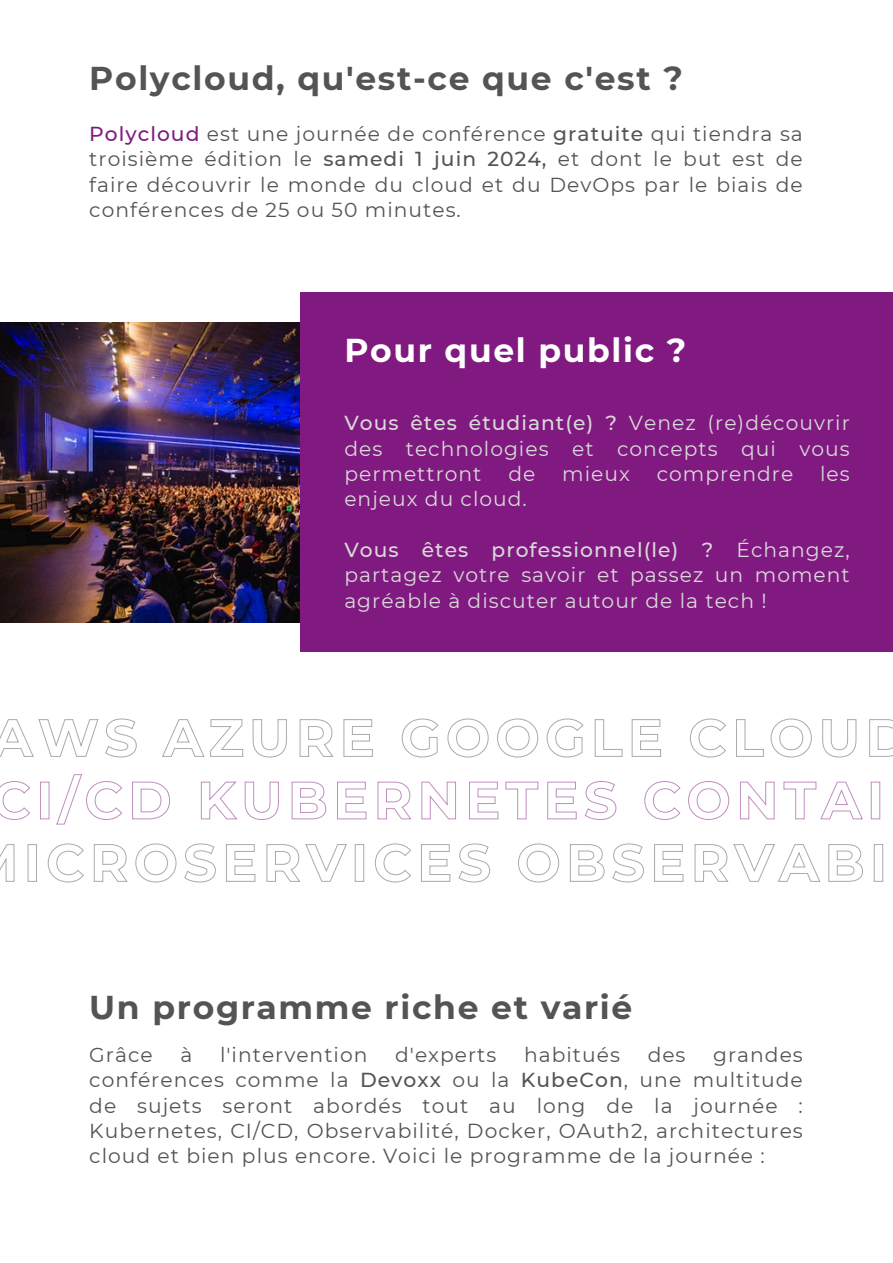
<style>
.page{position:relative;width:893px;height:1263px;background:#fff}
.page>*{position:absolute;margin:0;border:0;box-sizing:border-box;transform-origin:0 0}
.t1{font:700 33px "Montserrat";letter-spacing:.05em;color:#545454}
.t2{font:700 33px "Montserrat";letter-spacing:.05em;color:#fff}
.t3{font:20.25px/25.3px "Montserrat";letter-spacing:.05em;color:#545454;text-align:justify}
.t4{font:20.25px/25.3px "Montserrat";letter-spacing:.05em;color:#d9d9d9;text-align:justify}
.s1{font-weight:500;color:#811a80}
.s2{font-weight:500}
</style>
<div class="page">
<img style="left:0;top:322px;width:300px;height:301px">
<div style="left:300px;top:293px;width:593px;height:359px;background:#811a80"></div>
<svg style="left:0;top:718px;width:893px;height:40px"></svg>
<svg style="left:0;top:774px;width:881px;height:51px"></svg>
<svg style="left:0;top:843px;width:884px;height:40px"></svg>
<h2 class="t1" style="left:89px;top:59px;width:595px">Polycloud, qu'est-ce que c'est ?</h2>
<p class="t3" style="left:89px;top:121px;width:715px"><span class="s1">Polycloud</span> est une journée de conférence <span class="s2">gratuite</span> qui tiendra sa troisième édition le <span class="s2">samedi 1 juin 2024,</span> et dont le but est de faire découvrir le monde du cloud et du DevOps par le biais de conférences de 25 ou 50 minutes.</p>
<p class="t2" style="left:344px;top:330px;width:343px">Pour quel public ?</p>
<p class="t4" style="left:344px;top:411px;width:507px"><span class="s2">Vous êtes étudiant(e) ?</span> Venez (re)découvrir des technologies et concepts qui vous permettront</p>
<p class="t4" style="left:508px;top:461px;width:28px">de</p>
<p class="t4" style="left:562px;top:461px;width:69px">mieux</p>
<p class="t4" style="left:657px;top:461px;width:138px">comprendre</p>
<p class="t4" style="left:820px;top:461px;width:31px">les</p>
<p class="t4" style="left:344px;top:486px;width:184px">enjeux du cloud.</p>
<p class="t4" style="left:344px;top:537px;width:507px"><span class="s2">Vous êtes professionnel(le) ?</span> Échangez, partagez votre savoir et passez un moment agréable à discuter autour de la tech !</p>
<h1 class="t1" style="left:89px;top:987px;width:544px">Un programme riche et varié</h1>
<h2 class="t3" style="left:89px;top:1042px;width:65px">Grâce</h2>
<h2 class="t3" style="left:180px;top:1042px;width:13px">à</h2>
<h2 class="t3" style="left:220px;top:1042px;width:149px">l'intervention</h2>
<h2 class="t3" style="left:395px;top:1042px;width:103px">d'experts</h2>
<h2 class="t3" style="left:524px;top:1042px;width:97px">habitués</h2>
<h2 class="t3" style="left:647px;top:1042px;width:39px">des</h2>
<h2 class="t3" style="left:89px;top:1042px;width:715px;text-indent:624px">grandes conférences comme la <span class="s2">Devoxx</span> ou la <span class="s2">KubeCon</span>, une multitude de sujets seront abordés tout au long de la journée :<br>Kubernetes, CI/CD, Observabilité, Docker, OAuth2, architectures cloud et bien plus encore. Voici le programme de la journée :</h2>
</div>
